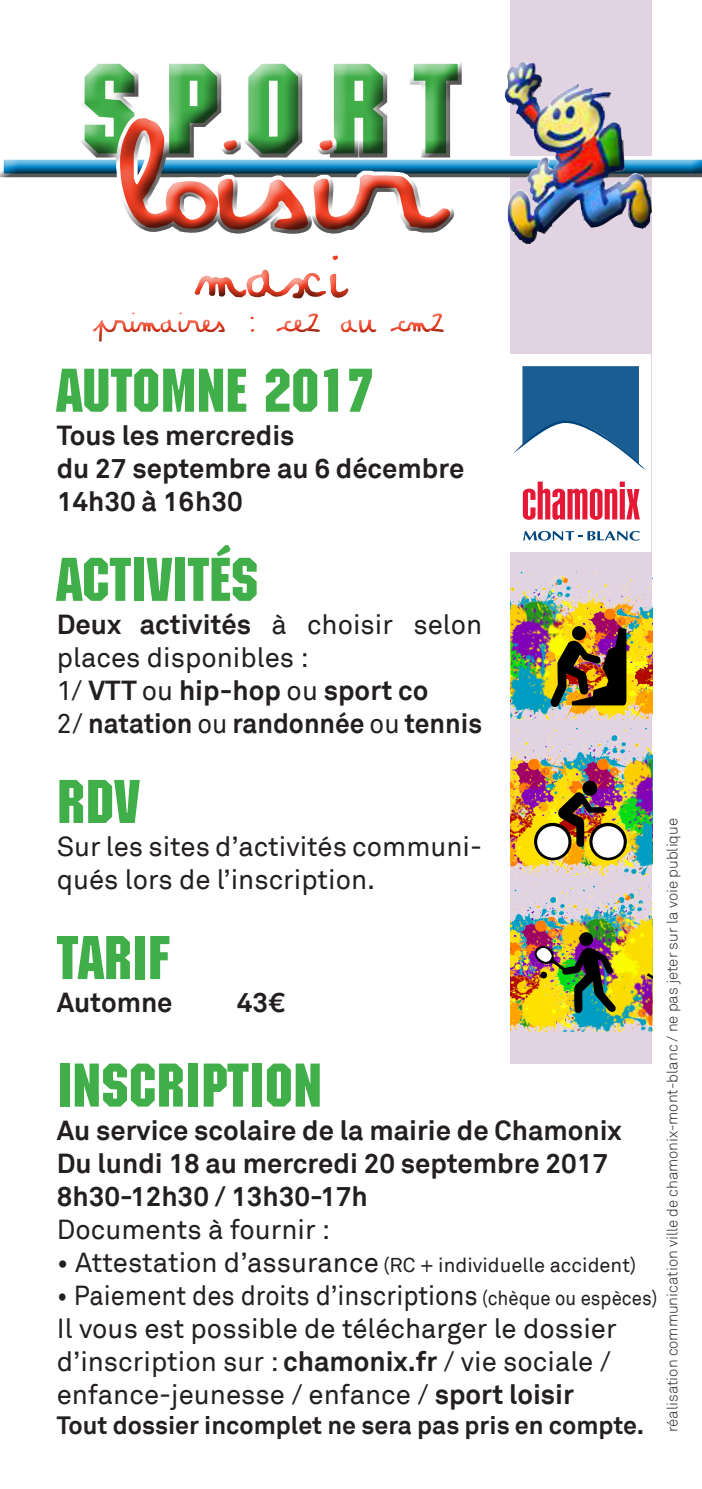
<style>
.page{position:relative;width:702px;height:1489px;background:#fff}
.page>*{position:absolute;margin:0;border:0;box-sizing:border-box;transform-origin:0 0}
.t1{font:157.5px "Amandine";color:#ef3e22;scale:1.11 1}
.t2{font:125px "Machine Std";letter-spacing:.2em;color:#40ae49}
.t3{font:75px "Amandine";color:#ef3e22}
.t4{font:60px "Machine Std";color:#40ae49}
.t5{font:35px "Amandine";color:#ef3e22}
.t6{font:700 27.5px/33px "Akkurat";color:#231f20}
.t7{font:27.5px/33px "Akkurat";color:#231f20;scale:.93 1}
.t8{font:27.5px/33px "Akkurat";color:#231f20}
.t9{font:700 25px "Akkurat";color:#231f20}
.t10{font:20px "Akkurat";color:#231f20}
.t11{font:300 15px "Akkurat";color:#231f20}
.s1{font-weight:400}
.s2{font-size:27.5px}
.s3{font-size:20px}
.s4{font-weight:700}
</style>
<div class="page">
<div style="left:510px;top:0;width:142px;height:1063px;background:#e1d3e2"></div>
<svg style="left:0;top:159px;width:702px;height:19px;background:#4886a6"></svg>
<div style="left:62px;top:41px;width:414px;height:190px;background:#fff"></div>
<div style="left:66px;top:47px;width:414px;height:205px;background:#231f20;opacity:.75"></div>
<div style="left:492px;top:57px;width:164px;height:197px;background:#231f20;opacity:.75"></div>
<div style="left:76px;top:238px;width:380px;height:115px;background:#fff"></div>
<div style="left:78px;top:244px;width:384px;height:109px;background:#fff"></div>
<div style="left:510px;top:354px;width:140px;height:198px;background:#fff"></div>
<svg style="left:523px;top:481px;width:116px;height:39px"></svg>
<svg style="left:513px;top:366px;width:132px;height:104px"></svg>
<svg style="left:523px;top:531px;width:116px;height:9px"></svg>
<img style="left:510px;top:881px;width:84px;height:150px">
<img style="left:530px;top:886px;width:122px;height:145px">
<div style="left:579px;top:932px;width:14px;height:14px;background:#000;border-radius:50%"></div>
<img style="left:534px;top:944px;width:83px;height:69px">
<div style="left:540px;top:971px;width:7px;height:7px;background:#000;border-radius:50%"></div>
<svg style="left:536px;top:947px;width:15px;height:14px"></svg>
<svg style="left:646px;top:973px;width:6px;height:46px"></svg>
<img style="left:510px;top:730px;width:28px;height:145px">
<img style="left:538px;top:723px;width:87px;height:152px">
<img style="left:591px;top:725px;width:61px;height:150px">
<svg style="left:582px;top:780px;width:15px;height:15px"></svg>
<img style="left:555px;top:788px;width:55px;height:59px">
<svg style="left:534px;top:822px;width:37px;height:38px"></svg>
<div style="left:537px;top:826px;width:31px;height:31px;background:#fff;border-radius:50%"></div>
<svg style="left:589px;top:822px;width:37px;height:38px"></svg>
<div style="left:592px;top:826px;width:31px;height:31px;background:#fff;border-radius:50%"></div>
<img style="left:510px;top:571px;width:35px;height:148px">
<img style="left:545px;top:569px;width:69px;height:150px">
<img style="left:614px;top:573px;width:38px;height:146px">
<img style="left:549px;top:627px;width:77px;height:81px">
<h2 class="t2" style="left:81px;top:37px;width:379px">SPORT</h2>
<h1 class="t1" style="left:108px;top:68px;width:291px">loisir</h1>
<h3 class="t3" style="left:196px;top:221px;width:148px">maxi</h3>
<p class="t5" style="left:93px;top:296px;width:353px">primaires : ce2 au cm2</p>
<h3 class="t4" style="left:57px;top:356px;width:319px">AUTOMNE 2017</h3>
<p class="t6" style="left:57px;top:419px;width:409px">Tous les mercredis<br>du 27 septembre au 6 décembre<br>14h30 à 16h30</p>
<h3 class="t4" style="left:57px;top:545px;width:203px">ACTIVITÉS</h3>
<p class="t6" style="left:57px;top:608px;width:427px">Deux activités <span class="s1">à choisir selon places disponibles :<br>1/</span> VTT <span class="s1">ou</span> hip-hop <span class="s1">ou</span> sport co<br><span class="s1">2/</span> natation <span class="s1">ou</span> randonnée <span class="s1">ou</span> tennis</p>
<h3 class="t4" style="left:57px;top:767px;width:84px">RDV</h3>
<p class="t8" style="left:57px;top:830px;width:427px">Sur les sites d’activités communi&shy;qués lors de l’inscription.</p>
<h3 class="t4" style="left:57px;top:923px;width:114px">TARIF</h3>
<p class="t6" style="left:57px;top:986px;width:117px">Automne</p>
<p class="t6" style="left:237px;top:986px;width:50px">43€</p>
<h3 class="t4" style="left:57px;top:1050px;width:267px">INSCRIPTION</h3>
<p class="t6" style="left:57px;top:1113px;width:566px">Au service scolaire de la mairie de Chamonix<br>Du lundi 18 au mercredi 20 septembre 2017<br>8h30-12h30 / 13h30-17h</p>
<p class="t8" style="left:57px;top:1213px;width:275px">Documents à fournir :</p>
<p class="t10" style="left:57px;top:1252px;width:581px"><span class="s2">• Attestation d’assurance</span> (RC + individuelle accident)</p>
<p class="t7" style="left:57px;top:1279px;width:647px">• Paiement des droits d’inscriptions <span class="s3">(chèque ou espèces)<br></span>Il vous est possible de télécharger le dossier d’inscription sur : <span class="s4">chamonix.fr</span> / vie sociale / enfance-jeunesse / enfance / <span class="s4">sport loisir</span></p>
<p class="t9" style="left:57px;top:1408px;width:588px">Tout dossier incomplet ne sera pas pris en compte.</p>
<p class="t11" style="left:663px;top:1431px;width:615px;rotate:-90deg">réalisation communication ville de chamonix-mont-blanc / ne pas jeter sur la voie publique</p>
</div>
